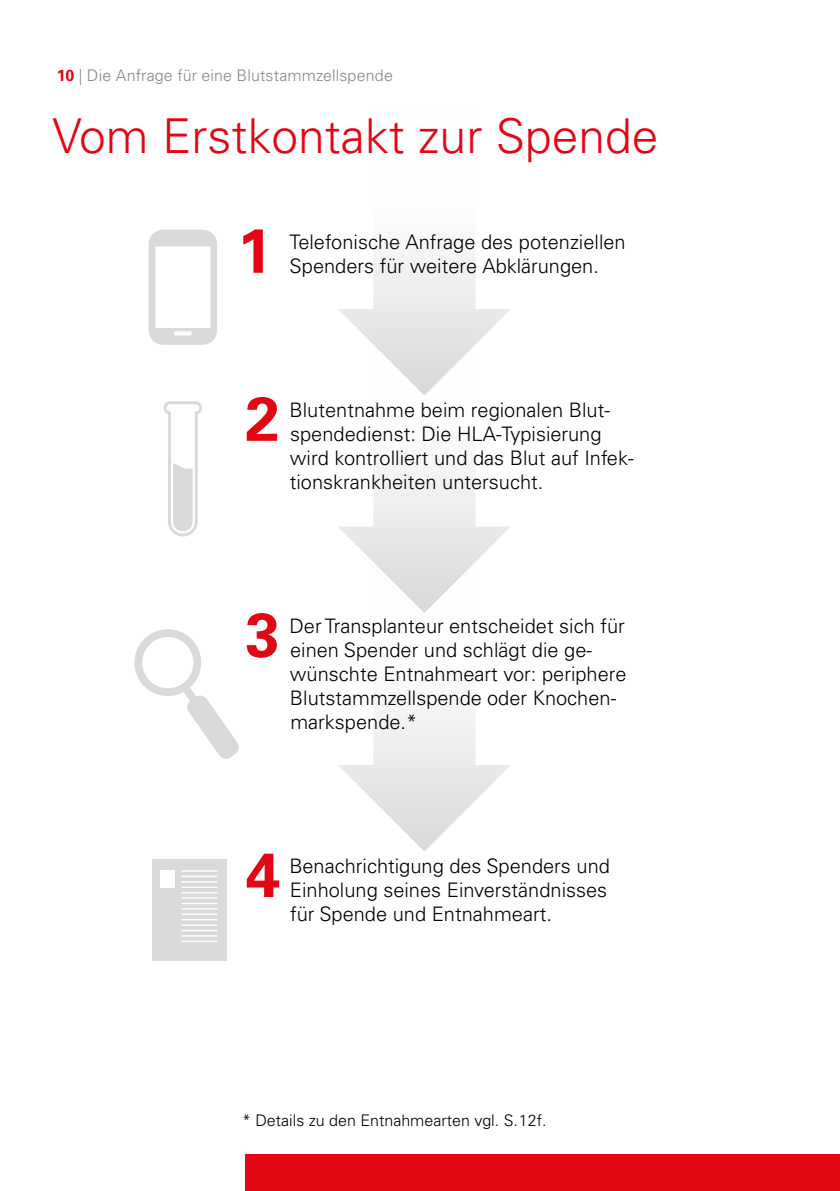
<style>
.page{position:relative;width:840px;height:1191px;background:#fff}
.page>*{position:absolute;margin:0;border:0;box-sizing:border-box;transform-origin:0 0}
.t1{font:700 62px "Univers LT Pro 65";color:#e30613}
.t2{font:300 48px "Univers";color:#e30613}
.t3{font:300 20px/24px "Univers LT Pro 45";color:#000}
.t4{font:300 16px "Univers";letter-spacing:.01em;color:#878787}
.t5{font:300 16px "Univers";color:#000}
.s1{font-weight:700;color:#e30613}
</style>
<div class="page">
<svg style="left:338px;top:254px;width:173px;height:74px;fill:#f1f1f1"></svg>
<svg style="left:338px;top:328px;width:172px;height:238px"></svg>
<svg style="left:338px;top:566px;width:173px;height:285px"></svg>
<div style="left:152px;top:860px;width:75px;height:101px;background:#dadada"></div>
<div style="left:160px;top:870px;width:14px;height:18px;background:#fff"></div>
<hr style="left:181px;top:870px;width:36px;height:1px;background:#fff">
<hr style="left:181px;top:875px;width:36px;height:2px;background:#fff">
<hr style="left:181px;top:881px;width:36px;height:1px;background:#fff">
<hr style="left:181px;top:886px;width:36px;height:2px;background:#fff">
<hr style="left:181px;top:892px;width:36px;height:1px;background:#fff">
<hr style="left:181px;top:897px;width:36px;height:1px;background:#fff">
<hr style="left:181px;top:902px;width:36px;height:2px;background:#fff">
<hr style="left:181px;top:908px;width:36px;height:1px;background:#fff">
<hr style="left:181px;top:913px;width:36px;height:2px;background:#fff">
<hr style="left:181px;top:919px;width:36px;height:1px;background:#fff">
<hr style="left:181px;top:924px;width:36px;height:1px;background:#fff">
<hr style="left:181px;top:929px;width:36px;height:2px;background:#fff">
<hr style="left:181px;top:935px;width:36px;height:1px;background:#fff">
<hr style="left:181px;top:940px;width:36px;height:2px;background:#fff">
<svg style="left:163px;top:401px;width:39px;height:136px"></svg>
<svg style="left:149px;top:230px;width:68px;height:115px"></svg>
<svg style="left:134px;top:629px;width:105px;height:130px"></svg>
<div style="left:245px;top:1154px;width:594px;height:37px;background:#e30613"></div>
<p class="t4" style="left:57px;top:65px;width:337px"><span class="s1">10</span> | Die Anfrage für eine Blutstammzellspende</p>
<h2 class="t2" style="left:52px;top:107px;width:607px">Vom Erstkontakt zur Spende</h2>
<h1 class="t1" style="left:237px;top:214px;width:36px">1</h1>
<p class="t3" style="left:289px;top:230px;width:337px">Telefonische Anfrage des potenziellen<br>Spenders für weitere Abklärungen.</p>
<h1 class="t1" style="left:245px;top:382px;width:36px">2</h1>
<p class="t3" style="left:289px;top:398px;width:345px">Blutentnahme beim regionalen Blut&shy;spendedienst: Die HLA-Typisierung wird kontrolliert und das Blut auf Infek&shy;tionskrankheiten untersucht.</p>
<h1 class="t1" style="left:245px;top:598px;width:36px">3</h1>
<p class="t3" style="left:289px;top:614px;width:338px">Der Transplanteur entscheidet sich für einen Spender und schlägt die ge&shy;wünschte Entnahmeart vor: periphere<br>Blutstammzellspende oder Knochen&shy;markspende.*</p>
<h1 class="t1" style="left:245px;top:838px;width:36px">4</h1>
<p class="t3" style="left:289px;top:854px;width:322px">Benachrichtigung des Spenders und<br>Einholung seines Einverständnisses für Spende und Entnahmeart.</p>
<p class="t5" style="left:242px;top:1110px;width:306px">* Details zu den Entnahmearten vgl. S. 12f.</p>
</div>
